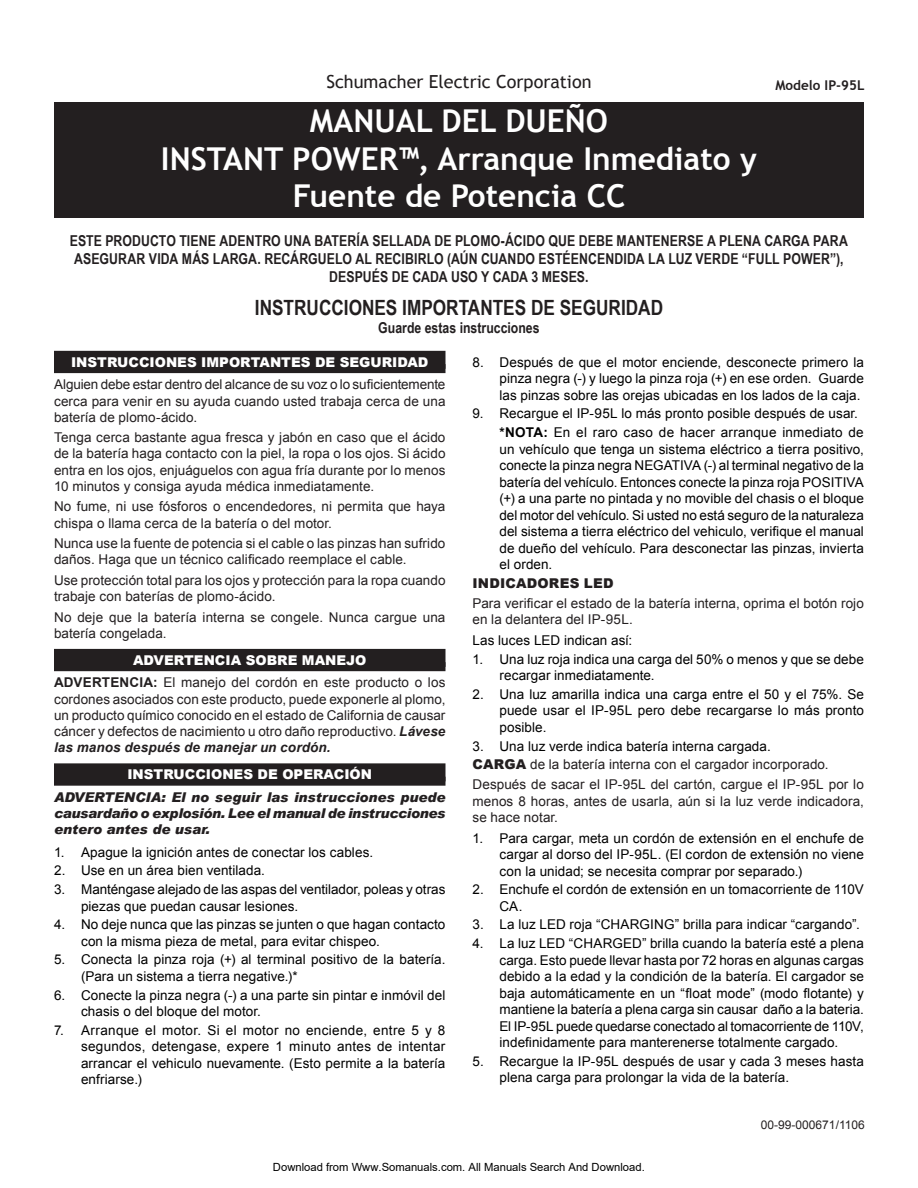
<style>
.page{position:relative;width:918px;height:1188px;background:#fff}
.page>*{position:absolute;margin:0;border:0;box-sizing:border-box;transform-origin:0 0}
.unknown_style{font:700 31.5px/37.8px "Trebuchet MS";color:#fff;text-align:center}
.Important_Safety_Hea{font:700 21px "Arial Narrow";color:#231f20}
.t1{font:18px "Trebuchet MS";color:#231f20}
.Warning_Text{font:700 15px/18px "Arial Narrow";letter-spacing:.005em;color:#231f20;text-align:center}
.Save_these_Instructi{font:700 15px "Arial Narrow";color:#231f20}
.Number_List{font:13.5px/16.5px "Arial";letter-spacing:.005em;color:#000}
.Body_Text{font:13.5px/16.2px "Arial";letter-spacing:.005em;color:#231f20}
.t2{font:italic 900 13.5px/16.2px "Arial";letter-spacing:-.02em;color:#231f20;text-align:justify}
.Reverse_Bar_Heading{font:900 13.5px "Arial";color:#fff}
.Body_Text-2{font:900 13.5px "Arial";letter-spacing:.015em;color:#231f20}
.t3{font:700 13.5px "Trebuchet MS";color:#231f20}
.t4{font:12px "Arial";color:#231f20}
.t5{font:11.25px "Arial";color:#000}
.s1{font-weight:700}
.s2{font-weight:700;font-style:italic}
.s3{font-weight:900}
</style>
<div class="page">
<div style="left:54px;top:102px;width:810px;height:115px;background:#231f20"></div>
<div style="left:54px;top:351px;width:392px;height:18px;background:#231f20"></div>
<div style="left:54px;top:364px;width:392px;height:9px;background:#231f20"></div>
<div style="left:54px;top:649px;width:392px;height:18px;background:#231f20"></div>
<div style="left:54px;top:662px;width:392px;height:9px;background:#231f20"></div>
<div style="left:54px;top:763px;width:392px;height:18px;background:#231f20"></div>
<div style="left:54px;top:777px;width:392px;height:9px;background:#231f20"></div>
<p class="t1" style="left:326px;top:71px;width:267px">Schumacher Electric Corporation</p>
<p class="t3" style="left:776px;top:77px;width:90px">Modelo IP-95L</p>
<p class="unknown_style" style="left:310px;top:102px;width:300px">MANUAL DEL DUEÑO</p>
<p class="unknown_style" style="left:161px;top:139px;width:598px">INSTANT POWER™, Arranque Inmediato y<br>Fuente de Potencia CC</p>
<p class="Warning_Text" style="left:70px;top:231px;width:780px">ESTE PRODUCTO TIENE ADENTRO UNA BATERÍA SELLADA DE PLOMO-ÁCIDO QUE DEBE MANTENERSE A PLENA CARGA PARA<br>ASEGURAR VIDA MÁS LARGA. RECÁRGUELO AL RECIBIRLO (AÚN CUANDO ESTÉENCENDIDA LA LUZ VERDE “FULL POWER”),<br>DESPUÉS DE CADA USO Y CADA 3 MESES.</p>
<p class="Important_Safety_Hea" style="left:255px;top:291px;width:410px">INSTRUCCIONES IMPORTANTES DE SEGURIDAD</p>
<p class="Save_these_Instructi" style="left:378px;top:316px;width:163px">Guarde estas instrucciones</p>
<p class="Reverse_Bar_Heading" style="left:71px;top:352px;width:359px">INSTRUCCIONES IMPORTANTES DE SEGURIDAD</p>
<p class="Body_Text" style="left:54px;top:377px;width:393px;text-align:justify">Alguien debe estar dentro del alcance de su voz o lo suficientemente cerca para venir en su ayuda cuando usted trabaja cerca de una batería de plomo-ácido.</p>
<p class="Body_Text" style="left:54px;top:430px;width:393px;text-align:justify">Tenga cerca bastante agua fresca y jabón en caso que el ácido de la batería haga contacto con la piel, la ropa o los ojos. Si ácido entra en los ojos, enjuáguelos con agua fría durante por lo menos 10 minutos y consiga ayuda médica inmediatamente.</p>
<p class="Body_Text" style="left:54px;top:499px;width:393px">No fume, ni use fósforos o encendedores, ni permita que haya chispa o llama cerca de la batería o del motor.</p>
<p class="Body_Text" style="left:54px;top:535px;width:393px">Nunca use la fuente de potencia si el cable o las pinzas han sufrido daños. Haga que un técnico calificado reemplace el cable.</p>
<p class="Body_Text" style="left:54px;top:572px;width:393px">Use protección total para los ojos y protección para la ropa cuando trabaje con baterías de plomo-ácido.</p>
<p class="Body_Text" style="left:54px;top:609px;width:393px">No deje que la batería interna se congele. Nunca cargue una batería congelada.</p>
<p class="Reverse_Bar_Heading" style="left:133px;top:650px;width:235px">ADVERTENCIA SOBRE MANEJO</p>
<p class="Body_Text" style="left:54px;top:675px;width:393px;text-align:justify"><span class="s1">ADVERTENCIA:</span> El manejo del cordón en este producto o los cordones asociados con este producto, puede exponerle al plomo, un producto químico conocido en el estado de California de causar cáncer y defectos de nacimiento u otro daño reproductivo. <span class="s2">Lávese las manos después de manejar un cordón.</span></p>
<p class="Reverse_Bar_Heading" style="left:127px;top:765px;width:246px">INSTRUCCIONES DE OPERACIÓN</p>
<p class="t2" style="left:54px;top:789px;width:393px">ADVERTENCIA: El no seguir las instrucciones puede causardaño o explosión. Lee el manual de instrucciones entero antes de usar.</p>
<p class="Number_List" style="left:54px;top:844px;width:321px">1. Apague la ignición antes de conectar los cables.</p>
<p class="Number_List" style="left:54px;top:863px;width:213px">2. Use en un área bien ventilada.</p>
<p class="Number_List" style="left:81px;top:881px;width:366px;text-indent:-27px">3. Manténgase alejado de las aspas del ventilador, poleas y otras piezas que puedan causar lesiones.</p>
<p class="Number_List" style="left:81px;top:916px;width:366px;text-indent:-27px">4. No deje nunca que las pinzas se junten o que hagan contacto con la misma pieza de metal, para evitar chispeo.</p>
<p class="Number_List" style="left:81px;top:952px;width:366px;text-indent:-27px">5. Conecta la pinza roja (+) al terminal positivo de la batería. (Para un sistema a tierra negative.)*</p>
<p class="Number_List" style="left:81px;top:987px;width:366px;text-indent:-27px">6. Conecte la pinza negra (-) a una parte sin pintar e inmóvil del chasis o del bloque del motor.</p>
<p class="Number_List" style="left:81px;top:1022px;width:366px;text-align:justify;text-indent:-27px">7. Arranque el motor. Si el motor no enciende, entre 5 y 8 segundos, detengase, expere 1 minuto antes de intentar arrancar el vehiculo nuevamente. (Esto permite a la batería enfriarse.)</p>
<p class="Number_List" style="left:500px;top:354px;width:366px;text-align:justify;text-indent:-27px">8. Después de que el motor enciende, desconecte primero la pinza negra (-) y luego la pinza roja (+) en ese orden. Guarde las pinzas sobre las orejas ubicadas en los lados de la caja.</p>
<p class="Number_List" style="left:472px;top:406px;width:387px">9. Recargue el IP-95L lo más pronto posible después de usar.</p>
<p class="Number_List" style="left:500px;top:424px;width:366px;text-align:justify"><span class="s1">*NOTA:</span> En el raro caso de hacer arranque inmediato de un vehículo que tenga un sistema eléctrico a tierra positivo, conecte la pinza negra NEGATIVA (-) al terminal negativo de la batería del vehículo. Entonces conecte la pinza roja POSITIVA (+) a una parte no pintada y no movible del chasis o el bloque del motor del vehículo. Si usted no está seguro de la naturaleza del sistema a tierra eléctrico del vehiculo, verifique el manual de dueño del vehículo. Para desconectar las pinzas, invierta el orden.</p>
<p class="Body_Text-2" style="left:472px;top:573px;width:143px">INDICADORES LED</p>
<p class="Body_Text" style="left:472px;top:595px;width:393px">Para verificar el estado de la batería interna, oprima el botón rojo en la delantera del IP-95L.</p>
<p class="Number_List" style="left:472px;top:632px;width:161px">Las luces LED indican así:</p>
<p class="Number_List" style="left:500px;top:651px;width:366px;text-indent:-27px">1. Una luz roja indica una carga del 50% o menos y que se debe recargar inmediatamente.</p>
<p class="Number_List" style="left:500px;top:686px;width:366px;text-align:justify;text-indent:-27px">2. Una luz amarilla indica una carga entre el 50 y el 75%. Se puede usar el IP-95L pero debe recargarse lo más pronto posible.</p>
<p class="Number_List" style="left:472px;top:738px;width:300px">3. Una luz verde indica batería interna cargada.</p>
<p class="Body_Text" style="left:472px;top:756px;width:358px"><span class="s3">CARGA</span> de la batería interna con el cargador incorporado.</p>
<p class="Body_Text" style="left:472px;top:777px;width:393px;text-align:justify">Después de sacar el IP-95L del cartón, cargue el IP-95L por lo menos 8 horas, antes de usarla, aún si la luz verde indicadora, se hace notar.</p>
<p class="Number_List" style="left:500px;top:830px;width:366px;text-align:justify;text-indent:-27px">1. Para cargar, meta un cordón de extensión en el enchufe de cargar al dorso del IP-95L. (El cordon de extensión no viene con la unidad; se necesita comprar por separado.)</p>
<p class="Number_List" style="left:500px;top:881px;width:366px;text-indent:-27px">2. Enchufe el cordón de extensión en un tomacorriente de 110V<br>CA.</p>
<p class="Number_List" style="left:472px;top:917px;width:389px">3. La luz LED roja “CHARGING” brilla para indicar “cargando”.</p>
<p class="Number_List" style="left:500px;top:935px;width:366px;text-align:justify;text-indent:-27px">4. La luz LED “CHARGED” brilla cuando la batería esté a plena carga. Esto puede llevar hasta por 72 horas en algunas cargas debido a la edad y la condición de la batería. El cargador se baja automáticamente en un “float mode” (modo flotante) y mantiene la batería a plena carga sin causar daño a la bateria.<br>El IP-95L puede quedarse conectado al tomacorriente de 110V, indefinidamente para manterenerse totalmente cargado.</p>
<p class="Number_List" style="left:500px;top:1053px;width:366px;text-indent:-27px">5. Recargue la IP-95L después de usar y cada 3 meses hasta plena carga para prolongar la vida de la batería.</p>
<p class="t4" style="left:761px;top:1117px;width:105px">00-99-000671/1106</p>
<p class="t5" style="left:273px;top:1160px;width:373px">Download from Www.Somanuals.com. All Manuals Search And Download.</p>
</div>
